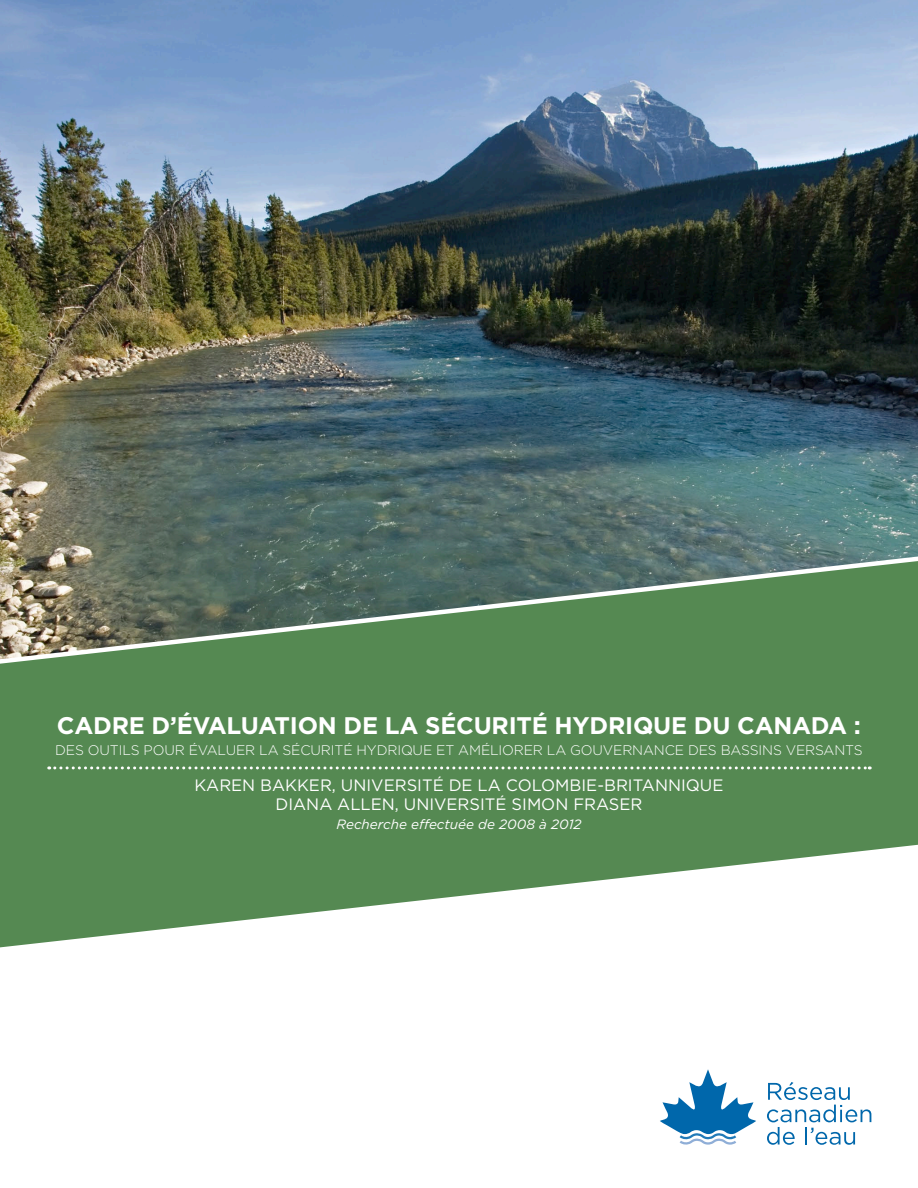
<style>
.page{position:relative;width:918px;height:1188px;background:#fff}
.page>*{position:absolute;margin:0;border:0;box-sizing:border-box;transform-origin:0 0}
.t1{font:700 24px "Gotham";letter-spacing:-.01em;color:#fff}
.Study_By_-_Blue{font:16.5px/18.8px "Gotham";color:#fff;text-align:center}
.t2{font:300 13.8px "Gotham";letter-spacing:-.01em;color:#fff}
.Study_By_-_Blue-2{font:italic 13.5px "Gotham";color:#fff}
</style>
<div class="page">
<img style="left:0;top:0;width:918px;height:552px">
<svg style="left:0;top:552px;width:918px;height:396px;background:#6f966d"></svg>
<svg style="left:767px;top:1082px;width:104px;height:63px"></svg>
<svg style="left:660px;top:1069px;width:96px;height:76px"></svg>
<svg style="left:49px;top:766px;width:821px;height:3px"></svg>
<p class="t1" style="left:57px;top:710px;width:806px">CADRE D’ÉVALUATION DE LA SÉCURITÉ HYDRIQUE DU CANADA :</p>
<p class="t2" style="left:55px;top:742px;width:809px">DES OUTILS POUR ÉVALUER LA SÉCURITÉ HYDRIQUE ET AMÉLIORER LA GOUVERNANCE DES BASSINS VERSANTS</p>
<p class="Study_By_-_Blue" style="left:195px;top:775px;width:530px">KAREN BAKKER, UNIVERSITÉ DE LA COLOMBIE-BRITANNIQUE<br>DIANA ALLEN, UNIVERSITÉ SIMON FRASER</p>
<p class="Study_By_-_Blue-2" style="left:336px;top:815px;width:247px">Recherche effectuée de 2008 à 2012</p>
</div>
